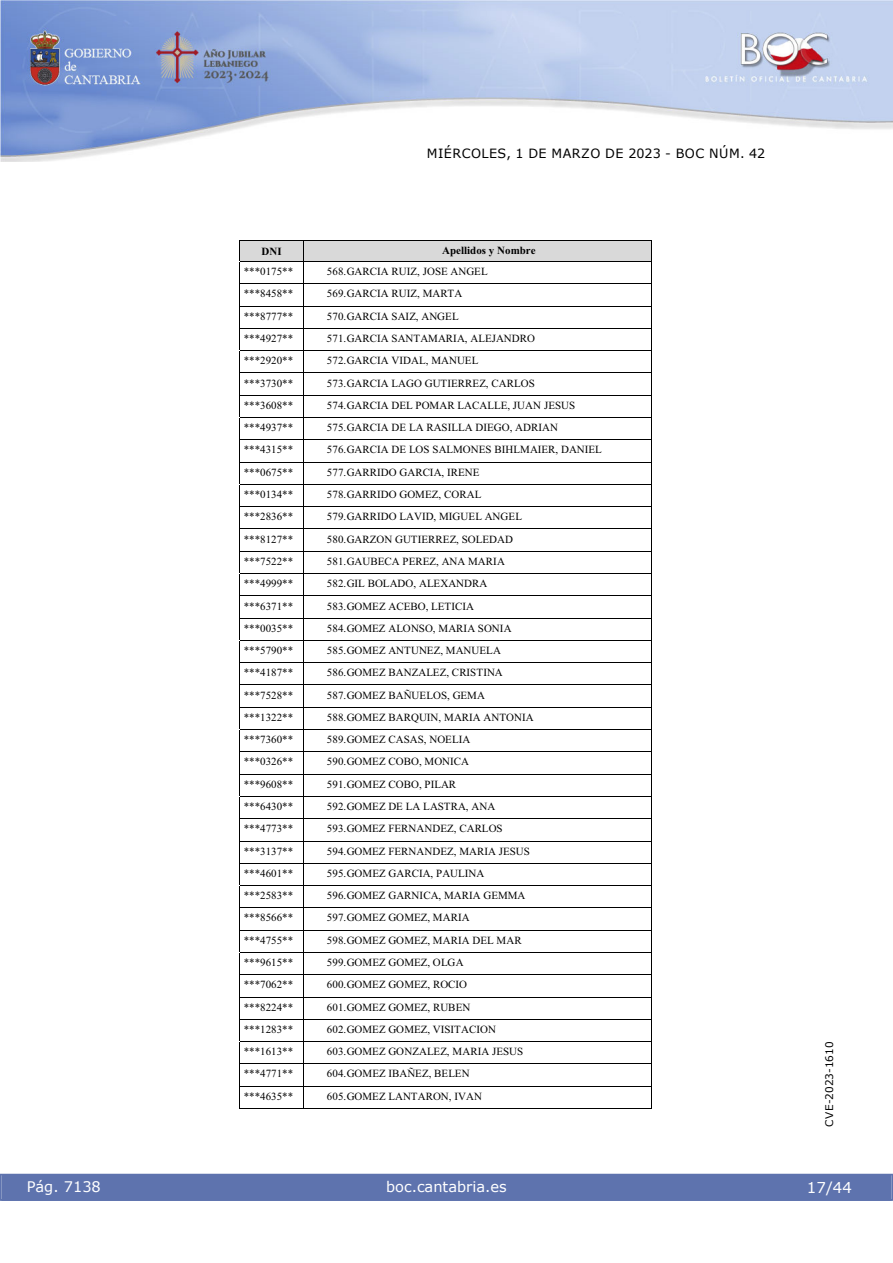
<style>
.page{position:relative;width:893px;height:1263px;background:#fff}
.page>*{position:absolute;margin:0;border:0;box-sizing:border-box;transform-origin:0 0}
.t1{font:15px "Verdana 2";color:#fff}
.t2{font:14.55px "Verdana 2";color:#fff}
.t3{font:12.75px "Verdana 2";letter-spacing:.035em;color:#000}
.t4{font:10.95px "Times New Roman";color:#000}
.t5{font:700 10.95px "Times New Roman";color:#000}
.t6{font:10.5px "Verdana 2";color:#000}
</style>
<div class="page">
<img style="left:0;top:0;width:893px;height:161px">
<div style="left:1px;top:1174px;width:890px;height:27px;background:#5e73ae"></div>
<div style="left:240px;top:240px;width:63px;height:21px;background:#d9d9d9"></div>
<div style="left:303px;top:240px;width:348px;height:21px;background:#d9d9d9"></div>
<hr style="left:240px;top:240px;width:411px;height:1px;background:#000">
<hr style="left:240px;top:261px;width:411px;height:1px;background:#000">
<hr style="left:240px;top:283px;width:411px;height:1px;background:#000">
<hr style="left:240px;top:306px;width:411px;height:1px;background:#000">
<hr style="left:240px;top:328px;width:411px;height:1px;background:#000">
<hr style="left:240px;top:350px;width:411px;height:1px;background:#000">
<hr style="left:240px;top:373px;width:411px;height:1px;background:#000">
<hr style="left:240px;top:395px;width:411px;height:1px;background:#000">
<hr style="left:240px;top:417px;width:411px;height:1px;background:#000">
<hr style="left:240px;top:439px;width:411px;height:1px;background:#000">
<hr style="left:240px;top:462px;width:411px;height:1px;background:#000">
<hr style="left:240px;top:484px;width:411px;height:1px;background:#000">
<hr style="left:240px;top:506px;width:411px;height:1px;background:#000">
<hr style="left:240px;top:529px;width:411px;height:1px;background:#000">
<hr style="left:240px;top:551px;width:411px;height:1px;background:#000">
<hr style="left:240px;top:573px;width:411px;height:1px;background:#000">
<hr style="left:240px;top:595px;width:411px;height:1px;background:#000">
<hr style="left:240px;top:618px;width:411px;height:1px;background:#000">
<hr style="left:240px;top:640px;width:411px;height:1px;background:#000">
<hr style="left:240px;top:662px;width:411px;height:1px;background:#000">
<hr style="left:240px;top:685px;width:411px;height:1px;background:#000">
<hr style="left:240px;top:707px;width:411px;height:1px;background:#000">
<hr style="left:240px;top:729px;width:411px;height:1px;background:#000">
<hr style="left:240px;top:752px;width:411px;height:1px;background:#000">
<hr style="left:240px;top:774px;width:411px;height:1px;background:#000">
<hr style="left:240px;top:796px;width:411px;height:1px;background:#000">
<hr style="left:240px;top:818px;width:411px;height:1px;background:#000">
<hr style="left:240px;top:841px;width:411px;height:1px;background:#000">
<hr style="left:240px;top:863px;width:411px;height:1px;background:#000">
<hr style="left:240px;top:885px;width:411px;height:1px;background:#000">
<hr style="left:240px;top:908px;width:411px;height:1px;background:#000">
<hr style="left:240px;top:930px;width:411px;height:1px;background:#000">
<hr style="left:240px;top:952px;width:411px;height:1px;background:#000">
<hr style="left:240px;top:974px;width:411px;height:1px;background:#000">
<hr style="left:240px;top:997px;width:411px;height:1px;background:#000">
<hr style="left:240px;top:1019px;width:411px;height:1px;background:#000">
<hr style="left:240px;top:1041px;width:411px;height:1px;background:#000">
<hr style="left:240px;top:1063px;width:411px;height:1px;background:#000">
<hr style="left:240px;top:1086px;width:411px;height:1px;background:#000">
<hr style="left:240px;top:1108px;width:63px;height:1px;background:#000">
<svg style="left:303px;top:241px;width:1px;height:867px"></svg>
<hr style="left:303px;top:1108px;width:348px;height:1px;background:#000">
<svg style="left:651px;top:240px;width:1px;height:869px"></svg>
<p class="t3" style="left:427px;top:144px;width:340px">MIÉRCOLES, 1 DE MARZO DE 2023 - BOC NÚM. 42</p>
<p class="t5" style="left:261px;top:243px;width:22px">DNI</p>
<p class="t5" style="left:442px;top:242px;width:95px">Apellidos y Nombre</p>
<p class="t4" style="left:244px;top:264px;width:51px">***0175**</p>
<p class="t4" style="left:327px;top:264px;width:162px">568.GARCIA RUIZ, JOSE ANGEL</p>
<p class="t4" style="left:244px;top:286px;width:51px">***8458**</p>
<p class="t4" style="left:327px;top:286px;width:137px">569.GARCIA RUIZ, MARTA</p>
<p class="t4" style="left:244px;top:308px;width:51px">***8777**</p>
<p class="t4" style="left:327px;top:308px;width:133px">570.GARCIA SAIZ, ANGEL</p>
<p class="t4" style="left:244px;top:331px;width:51px">***4927**</p>
<p class="t4" style="left:327px;top:331px;width:210px">571.GARCIA SANTAMARIA, ALEJANDRO</p>
<p class="t4" style="left:244px;top:353px;width:51px">***2920**</p>
<p class="t4" style="left:327px;top:353px;width:153px">572.GARCIA VIDAL, MANUEL</p>
<p class="t4" style="left:244px;top:375px;width:51px">***3730**</p>
<p class="t4" style="left:327px;top:375px;width:209px">573.GARCIA LAGO GUTIERREZ, CARLOS</p>
<p class="t4" style="left:244px;top:397px;width:51px">***3608**</p>
<p class="t4" style="left:327px;top:397px;width:250px">574.GARCIA DEL POMAR LACALLE, JUAN JESUS</p>
<p class="t4" style="left:244px;top:420px;width:51px">***4937**</p>
<p class="t4" style="left:327px;top:420px;width:233px">575.GARCIA DE LA RASILLA DIEGO, ADRIAN</p>
<p class="t4" style="left:244px;top:442px;width:51px">***4315**</p>
<p class="t4" style="left:327px;top:442px;width:277px">576.GARCIA DE LOS SALMONES BIHLMAIER, DANIEL</p>
<p class="t4" style="left:244px;top:464px;width:51px">***0675**</p>
<p class="t4" style="left:327px;top:464px;width:154px">577.GARRIDO GARCIA, IRENE</p>
<p class="t4" style="left:244px;top:487px;width:51px">***0134**</p>
<p class="t4" style="left:327px;top:487px;width:156px">578.GARRIDO GOMEZ, CORAL</p>
<p class="t4" style="left:244px;top:509px;width:51px">***2836**</p>
<p class="t4" style="left:327px;top:509px;width:197px">579.GARRIDO LAVID, MIGUEL ANGEL</p>
<p class="t4" style="left:244px;top:531px;width:51px">***8127**</p>
<p class="t4" style="left:327px;top:531px;width:188px">580.GARZON GUTIERREZ, SOLEDAD</p>
<p class="t4" style="left:244px;top:553px;width:51px">***7522**</p>
<p class="t4" style="left:327px;top:553px;width:179px">581.GAUBECA PEREZ, ANA MARIA</p>
<p class="t4" style="left:244px;top:576px;width:51px">***4999**</p>
<p class="t4" style="left:327px;top:576px;width:162px">582.GIL BOLADO, ALEXANDRA</p>
<p class="t4" style="left:244px;top:598px;width:51px">***6371**</p>
<p class="t4" style="left:327px;top:598px;width:149px">583.GOMEZ ACEBO, LETICIA</p>
<p class="t4" style="left:244px;top:620px;width:51px">***0035**</p>
<p class="t4" style="left:327px;top:620px;width:186px">584.GOMEZ ALONSO, MARIA SONIA</p>
<p class="t4" style="left:244px;top:643px;width:51px">***5790**</p>
<p class="t4" style="left:327px;top:643px;width:176px">585.GOMEZ ANTUNEZ, MANUELA</p>
<p class="t4" style="left:244px;top:665px;width:51px">***4187**</p>
<p class="t4" style="left:327px;top:665px;width:177px">586.GOMEZ BANZALEZ, CRISTINA</p>
<p class="t4" style="left:244px;top:687px;width:51px">***7528**</p>
<p class="t4" style="left:327px;top:687px;width:160px">587.GOMEZ BAÑUELOS, GEMA</p>
<p class="t4" style="left:244px;top:709px;width:51px">***1322**</p>
<p class="t4" style="left:327px;top:709px;width:208px">588.GOMEZ BARQUIN, MARIA ANTONIA</p>
<p class="t4" style="left:244px;top:732px;width:51px">***7360**</p>
<p class="t4" style="left:327px;top:732px;width:145px">589.GOMEZ CASAS, NOELIA</p>
<p class="t4" style="left:244px;top:754px;width:51px">***0326**</p>
<p class="t4" style="left:327px;top:754px;width:144px">590.GOMEZ COBO, MONICA</p>
<p class="t4" style="left:244px;top:776px;width:51px">***9608**</p>
<p class="t4" style="left:327px;top:776px;width:131px">591.GOMEZ COBO, PILAR</p>
<p class="t4" style="left:244px;top:799px;width:51px">***6430**</p>
<p class="t4" style="left:327px;top:799px;width:170px">592.GOMEZ DE LA LASTRA, ANA</p>
<p class="t4" style="left:244px;top:821px;width:51px">***4773**</p>
<p class="t4" style="left:327px;top:821px;width:177px">593.GOMEZ FERNANDEZ, CARLOS</p>
<p class="t4" style="left:244px;top:843px;width:51px">***3137**</p>
<p class="t4" style="left:327px;top:843px;width:204px">594.GOMEZ FERNANDEZ, MARIA JESUS</p>
<p class="t4" style="left:244px;top:865px;width:51px">***4601**</p>
<p class="t4" style="left:327px;top:865px;width:159px">595.GOMEZ GARCIA, PAULINA</p>
<p class="t4" style="left:244px;top:888px;width:51px">***2583**</p>
<p class="t4" style="left:327px;top:888px;width:200px">596.GOMEZ GARNICA, MARIA GEMMA</p>
<p class="t4" style="left:244px;top:910px;width:51px">***8566**</p>
<p class="t4" style="left:327px;top:910px;width:144px">597.GOMEZ GOMEZ, MARIA</p>
<p class="t4" style="left:244px;top:932px;width:51px">***4755**</p>
<p class="t4" style="left:327px;top:932px;width:196px">598.GOMEZ GOMEZ, MARIA DEL MAR</p>
<p class="t4" style="left:244px;top:955px;width:51px">***9615**</p>
<p class="t4" style="left:327px;top:955px;width:138px">599.GOMEZ GOMEZ, OLGA</p>
<p class="t4" style="left:244px;top:977px;width:51px">***7062**</p>
<p class="t4" style="left:327px;top:977px;width:142px">600.GOMEZ GOMEZ, ROCIO</p>
<p class="t4" style="left:244px;top:999px;width:51px">***8224**</p>
<p class="t4" style="left:327px;top:999px;width:145px">601.GOMEZ GOMEZ, RUBEN</p>
<p class="t4" style="left:244px;top:1021px;width:51px">***1283**</p>
<p class="t4" style="left:327px;top:1021px;width:171px">602.GOMEZ GOMEZ, VISITACION</p>
<p class="t4" style="left:244px;top:1044px;width:51px">***1613**</p>
<p class="t4" style="left:327px;top:1044px;width:198px">603.GOMEZ GONZALEZ, MARIA JESUS</p>
<p class="t4" style="left:244px;top:1066px;width:51px">***4771**</p>
<p class="t4" style="left:327px;top:1066px;width:144px">604.GOMEZ IBAÑEZ, BELEN</p>
<p class="t4" style="left:244px;top:1088px;width:51px">***4635**</p>
<p class="t4" style="left:327px;top:1088px;width:157px">605.GOMEZ LANTARON, IVAN</p>
<h2 class="t2" style="left:27px;top:1177px;width:76px">Pág. 7138</h2>
<h2 class="t2" style="left:386px;top:1177px;width:122px">boc.cantabria.es</h2>
<p class="t6" style="left:822px;top:1126px;width:87px;rotate:-90deg">CVE-2023-1610</p>
<h1 class="t1" style="left:807px;top:1177px;width:46px">17/44</h1>
</div>
